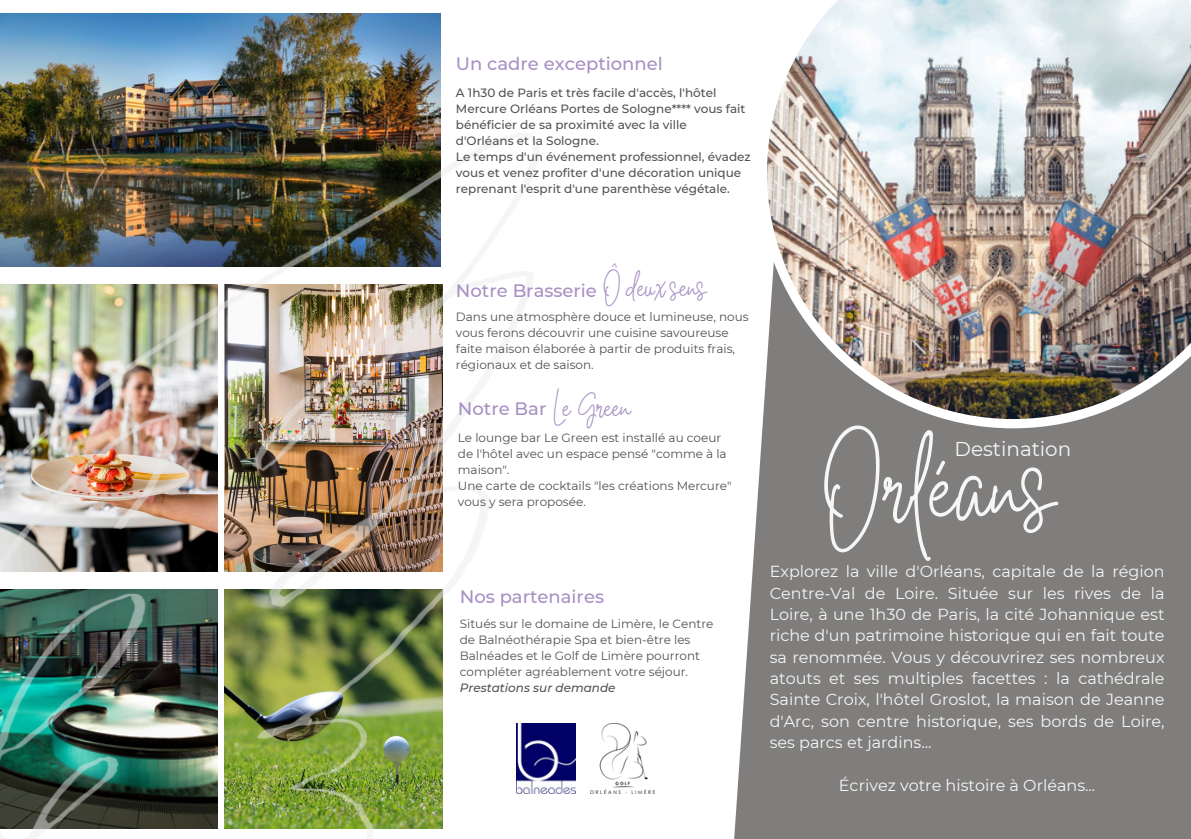
<style>
.page{position:relative;width:1191px;height:839px;background:#fff}
.page>*{position:absolute;margin:0;border:0;box-sizing:border-box;transform-origin:0 0}
.t1{font:82px "White Star";color:#f6f6f6}
.t2{font:24px "White Star";color:#a790c4}
.t3{font:20px "Montserrat";color:#f6f6f6}
.t4{font:500 18px "Montserrat";color:#a790c4}
.t5{font:16px/21.4px "Montserrat";color:#f6f6f6;text-align:justify}
.t6{font:12px/16px "Montserrat";color:#53514f}
.t7{font:500 12px/16px "Montserrat";color:#53514f}
.t8{font:italic 500 12px "Montserrat";color:#53514f}
</style>
<div class="page">
<img style="left:0;top:13px;width:655px;height:816px">
<div style="left:734px;top:428px;width:457px;height:410px;background:#807e7d"></div>
<img style="left:762px;top:0;width:429px;height:428px">
<img style="left:517px;top:723px;width:58px;height:70px">
<img style="left:590px;top:723px;width:65px;height:70px">
<p class="t4" style="left:456px;top:53px;width:208px">Un cadre exceptionnel</p>
<p class="t7" style="left:456px;top:85px;width:296px">A 1h30 de Paris et très facile d'accès, l'hôtel Mercure Orléans Portes de Sologne**** vous fait bénéficier de sa proximité avec la ville<br>d'Orléans et la Sologne.<br>Le temps d'un événement professionnel, évadez vous et venez profiter d'une décoration unique reprenant l'esprit d'une parenthèse végétale.</p>
<h2 class="t2" style="left:603px;top:282px;width:106px">Ô deux sens</h2>
<p class="t4" style="left:456px;top:279px;width:142px">Notre Brasserie</p>
<p class="t6" style="left:456px;top:309px;width:294px">Dans une atmosphère douce et lumineuse, nous vous ferons découvrir une cuisine savoureuse faite maison élaborée à partir de produits frais, régionaux et de saison.</p>
<h2 class="t4" style="left:458px;top:397px;width:90px">Notre Bar</h2>
<h1 class="t2" style="left:553px;top:402px;width:80px">Le Green</h1>
<p class="t6" style="left:458px;top:430px;width:270px">Le lounge bar Le Green est installé au coeur de l'hôtel avec un espace pensé "comme à la maison".</p>
<h4 class="t6" style="left:458px;top:478px;width:275px">Une carte de cocktails "les créations Mercure" vous y sera proposée.</h4>
<h3 class="t4" style="left:460px;top:586px;width:146px">Nos partenaires</h3>
<h5 class="t6" style="left:460px;top:615px;width:255px">Situés sur le domaine de Limère, le Centre de Balnéothérapie Spa et bien-être les Balnéades et le Golf de Limère pourront compléter agréablement votre séjour.</h5>
<h5 class="t8" style="left:460px;top:680px;width:157px">Prestations sur demande</h5>
<h6 class="t1" style="left:821px;top:468px;width:238px">Orléans</h6>
<p class="t3" style="left:955px;top:436px;width:118px">Destination</p>
<p class="t5" style="left:770px;top:561px;width:396px">Explorez la ville d'Orléans, capitale de la région Centre-Val de Loire. Située sur les rives de la Loire, à une 1h30 de Paris, la cité Johannique est riche d'un patrimoine historique qui en fait toute sa renommée. Vous y découvrirez ses nombreux atouts et ses multiples facettes : la cathédrale Sainte Croix, l'hôtel Groslot, la maison de Jeanne d'Arc, son centre historique, ses bords de Loire, ses parcs et jardins...</p>
<p class="t5" style="left:839px;top:774px;width:258px">Écrivez votre histoire à Orléans...</p>
</div>
